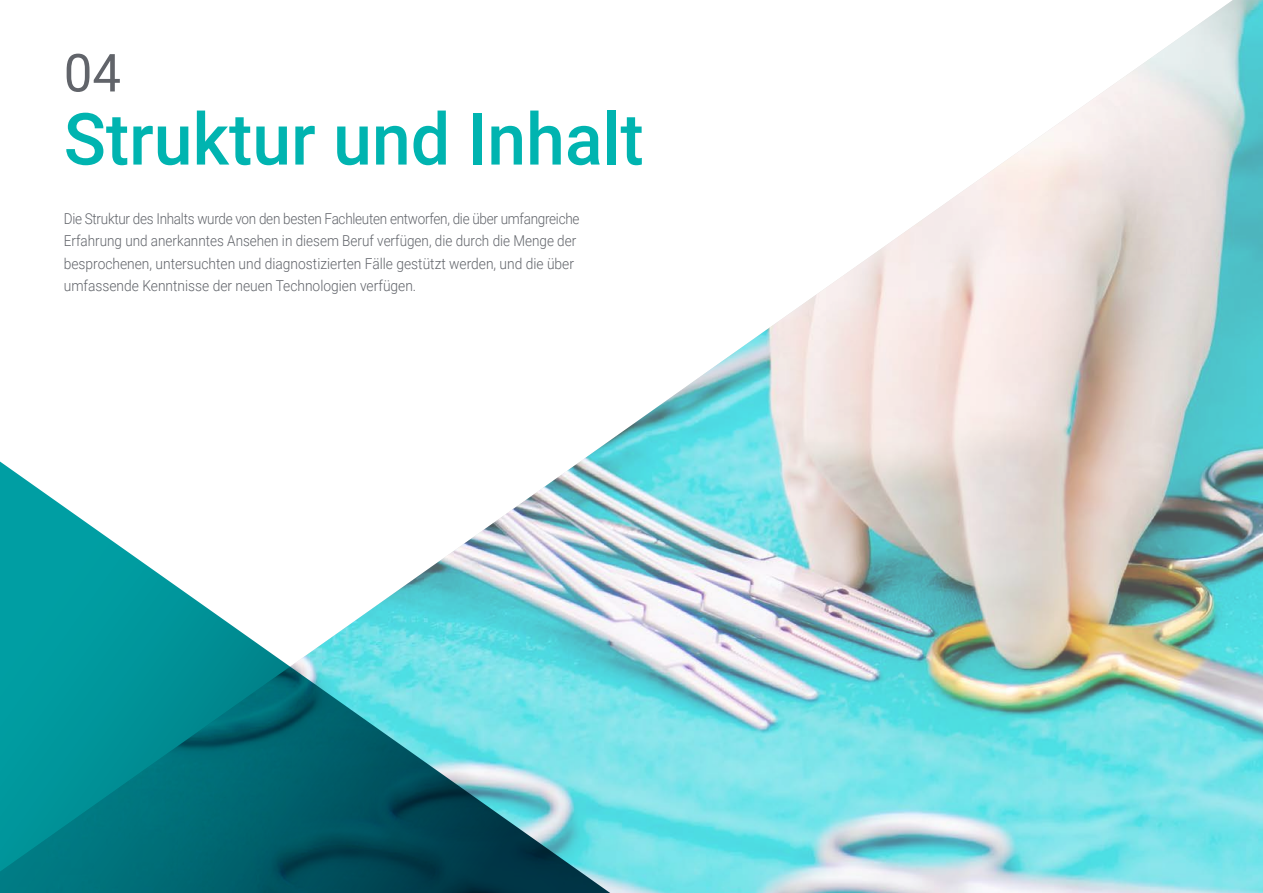
<style>
.page{position:relative;width:1263px;height:893px;background:#fff}
.page>*{position:absolute;margin:0;border:0;box-sizing:border-box;transform-origin:0 0}
.t1{font:500 72px "Roboto";color:#00b4b0}
.t2{font:52.5px "Roboto";color:#61646a}
.t3{font:300 15px/22.5px "Roboto";color:#61646a;scale:.9 1}
</style>
<div class="page">
<img style="left:602px;top:0;width:661px;height:893px">
<svg style="left:0;top:446px;width:640px;height:447px"></svg>
<h2 class="t2" style="left:64px;top:36px;width:59px">04</h2>
<h1 class="t1" style="left:64px;top:89px;width:581px">Struktur und Inhalt</h1>
<p class="t3" style="left:64px;top:207px;width:574px">Die Struktur des Inhalts wurde von den besten Fachleuten entworfen, die über umfangreiche Erfahrung und anerkanntes Ansehen in diesem Beruf verfügen, die durch die Menge der besprochenen, untersuchten und diagnostizierten Fälle gestützt werden, und die über umfassende Kenntnisse der neuen Technologien verfügen.</p>
</div>
